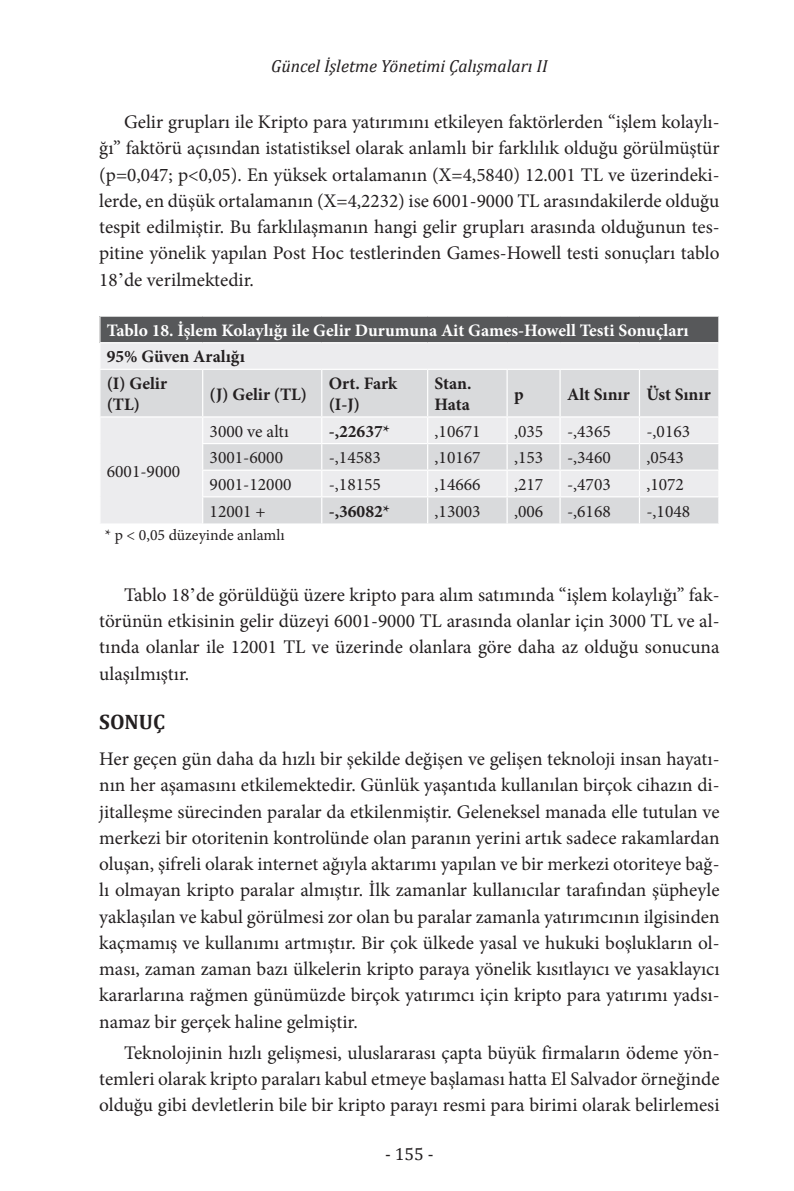
<style>
.page{position:relative;width:794px;height:1191px;background:#fff}
.page>*{position:absolute;margin:0;border:0;box-sizing:border-box;transform-origin:0 0}
.baslık_1{font:700 21px "Cambria";color:#231f20}
.duzyazi{font:19.25px/26.2px "Minion Pro";color:#231f20;text-align:justify}
.duzyazi_2{font:19.25px/26.2px "Minion Pro";color:#231f20;text-align:justify}
.tabloyazi{font:17.5px "Minion Pro";color:#231f20}
.tabloyazi-2{font:700 17.5px/21px "Minion Pro";color:#231f20}
.tabloyazibold{font:700 17.5px "Minion Pro";color:#fff}
.t1{font:italic 17.5px "Cambria";color:#231f20}
.t2{font:17.5px "Cambria";color:#231f20}
.kaynak_tablo{font:15.75px "Minion Pro";color:#231f20}
.s1{font-family:"Times New Roman"}
</style>
<div class="page">
<div style="left:100px;top:316px;width:619px;height:27px;background:#57585a"></div>
<div style="left:101px;top:343px;width:617px;height:26px;background:#ececee"></div>
<svg style="left:100px;top:370px;width:618px;height:153px;background:#e1e1e3"></svg>
<hr style="left:202px;top:370px;width:1px;height:46px;background:#fff">
<hr style="left:321px;top:370px;width:1px;height:46px;background:#fff">
<hr style="left:427px;top:370px;width:1px;height:46px;background:#fff">
<hr style="left:506px;top:370px;width:2px;height:46px;background:#fff">
<hr style="left:559px;top:370px;width:1px;height:46px;background:#fff">
<hr style="left:639px;top:370px;width:1px;height:46px;background:#fff">
<hr style="left:99px;top:416px;width:104px;height:1px;background:#fff">
<hr style="left:203px;top:416px;width:119px;height:1px;background:#fff">
<hr style="left:322px;top:416px;width:106px;height:1px;background:#fff">
<hr style="left:428px;top:416px;width:79px;height:1px;background:#fff">
<hr style="left:507px;top:416px;width:53px;height:1px;background:#fff">
<hr style="left:506px;top:417px;width:2px;height:26px;background:#fff">
<hr style="left:560px;top:416px;width:79px;height:1px;background:#fff">
<hr style="left:639px;top:416px;width:80px;height:1px;background:#fff">
<hr style="left:202px;top:443px;width:120px;height:1px;background:#fff">
<hr style="left:322px;top:443px;width:106px;height:1px;background:#fff">
<hr style="left:428px;top:443px;width:79px;height:1px;background:#fff">
<hr style="left:507px;top:443px;width:53px;height:1px;background:#fff">
<hr style="left:506px;top:444px;width:2px;height:25px;background:#fff">
<hr style="left:560px;top:443px;width:79px;height:1px;background:#fff">
<hr style="left:639px;top:443px;width:80px;height:1px;background:#fff">
<hr style="left:202px;top:469px;width:120px;height:2px;background:#fff">
<hr style="left:322px;top:469px;width:106px;height:2px;background:#fff">
<hr style="left:428px;top:469px;width:79px;height:2px;background:#fff">
<hr style="left:507px;top:469px;width:53px;height:2px;background:#fff">
<hr style="left:506px;top:471px;width:2px;height:25px;background:#fff">
<hr style="left:560px;top:469px;width:79px;height:2px;background:#fff">
<hr style="left:639px;top:469px;width:80px;height:2px;background:#fff">
<hr style="left:202px;top:496px;width:120px;height:1px;background:#fff">
<svg style="left:202px;top:417px;width:1px;height:106px"></svg>
<hr style="left:322px;top:496px;width:106px;height:1px;background:#fff">
<svg style="left:321px;top:417px;width:1px;height:106px"></svg>
<hr style="left:428px;top:496px;width:79px;height:1px;background:#fff">
<svg style="left:427px;top:417px;width:1px;height:106px"></svg>
<hr style="left:507px;top:496px;width:53px;height:1px;background:#fff">
<hr style="left:506px;top:497px;width:2px;height:26px;background:#fff">
<hr style="left:560px;top:496px;width:79px;height:1px;background:#fff">
<svg style="left:559px;top:417px;width:1px;height:106px"></svg>
<hr style="left:639px;top:496px;width:80px;height:1px;background:#fff">
<svg style="left:639px;top:417px;width:1px;height:106px"></svg>
<svg style="left:718px;top:444px;width:1px;height:79px"></svg>
<hr style="left:99px;top:315px;width:104px;height:2px;background:#fff">
<svg style="left:99px;top:317px;width:1px;height:25px"></svg>
<hr style="left:203px;top:315px;width:119px;height:2px;background:#fff">
<hr style="left:322px;top:315px;width:106px;height:2px;background:#fff">
<hr style="left:428px;top:315px;width:79px;height:2px;background:#fff">
<hr style="left:507px;top:315px;width:53px;height:2px;background:#fff">
<hr style="left:560px;top:315px;width:79px;height:2px;background:#fff">
<hr style="left:639px;top:315px;width:80px;height:2px;background:#fff">
<svg style="left:718px;top:317px;width:1px;height:25px"></svg>
<hr style="left:99px;top:342px;width:104px;height:1px;background:#fff">
<hr style="left:203px;top:342px;width:119px;height:1px;background:#fff">
<hr style="left:322px;top:342px;width:106px;height:1px;background:#fff">
<hr style="left:428px;top:342px;width:79px;height:1px;background:#fff">
<hr style="left:507px;top:342px;width:53px;height:1px;background:#fff">
<hr style="left:560px;top:342px;width:79px;height:1px;background:#fff">
<hr style="left:639px;top:342px;width:80px;height:1px;background:#fff">
<p class="t1" style="left:271px;top:54px;width:278px">Güncel İşletme Yönetimi Çalışmaları II</p>
<p class="duzyazi" style="left:99px;top:109px;width:622px;text-indent:25px">Gelir grupları ile Kripto para yatırımını etkileyen faktörlerden “işlem kolaylı&shy;ğı” faktörü açısından istatistiksel olarak anlamlı bir farklılık olduğu görülmüştür (p=0,047; p&lt;0,05). En yüksek ortalamanın (X=4,5840) 12.001 TL ve üzerindeki&shy;lerde, en düşük ortalamanın (X=4,2232) ise 6001-9000 TL arasındakilerde olduğu tespit edilmiştir. Bu farklılaşmanın hangi gelir grupları arasında olduğunun tes&shy;pitine yönelik yapılan Post Hoc testlerinden Games-Howell testi sonuçları tablo 18<span class="s1">’</span>de verilmektedir.</p>
<p class="tabloyazibold" style="left:107px;top:318px;width:583px">Tablo 18. İşlem Kolaylığı ile Gelir Durumuna Ait Games-Howell Testi Sonuçları</p>
<p class="tabloyazi-2" style="left:107px;top:346px;width:139px">95% Güven Aralığı</p>
<p class="tabloyazi-2" style="left:107px;top:373px;width:62px">(I) Gelir (TL)</p>
<p class="tabloyazi-2" style="left:210px;top:383px;width:99px">(J) Gelir (TL)</p>
<p class="tabloyazi-2" style="left:329px;top:373px;width:70px">Ort. Fark (I-J)</p>
<p class="tabloyazi-2" style="left:434px;top:373px;width:39px">Stan.<br>Hata</p>
<p class="tabloyazi-2" style="left:514px;top:383px;width:11px">p</p>
<p class="tabloyazi-2" style="left:567px;top:383px;width:64px">Alt Sınır</p>
<p class="tabloyazi-2" style="left:646px;top:383px;width:66px">Üst Sınır</p>
<p class="tabloyazi" style="left:210px;top:419px;width:81px">3000 ve altı</p>
<p class="tabloyazi-2" style="left:329px;top:420px;width:63px">-,22637*</p>
<p class="tabloyazi" style="left:434px;top:419px;width:47px">,10671</p>
<p class="tabloyazi" style="left:514px;top:419px;width:31px">,035</p>
<p class="tabloyazi" style="left:567px;top:419px;width:45px">-,4365</p>
<p class="tabloyazi" style="left:646px;top:419px;width:45px">-,0163</p>
<p class="tabloyazi" style="left:210px;top:446px;width:75px">3001-6000</p>
<p class="tabloyazi" style="left:329px;top:446px;width:54px">-,14583</p>
<p class="tabloyazi" style="left:434px;top:446px;width:47px">,10167</p>
<p class="tabloyazi" style="left:514px;top:446px;width:31px">,153</p>
<p class="tabloyazi" style="left:567px;top:446px;width:45px">-,3460</p>
<p class="tabloyazi" style="left:646px;top:446px;width:39px">,0543</p>
<p class="tabloyazi" style="left:210px;top:472px;width:83px">9001-12000</p>
<p class="tabloyazi" style="left:329px;top:472px;width:54px">-,18155</p>
<p class="tabloyazi" style="left:434px;top:472px;width:47px">,14666</p>
<p class="tabloyazi" style="left:514px;top:472px;width:31px">,217</p>
<p class="tabloyazi" style="left:567px;top:472px;width:45px">-,4703</p>
<p class="tabloyazi" style="left:646px;top:472px;width:39px">,1072</p>
<p class="tabloyazi" style="left:210px;top:499px;width:58px">12001 +</p>
<p class="tabloyazi-2" style="left:329px;top:500px;width:63px">-,36082*</p>
<p class="tabloyazi" style="left:434px;top:499px;width:47px">,13003</p>
<p class="tabloyazi" style="left:514px;top:499px;width:31px">,006</p>
<p class="tabloyazi" style="left:567px;top:499px;width:45px">-,6168</p>
<p class="tabloyazi" style="left:646px;top:499px;width:45px">-,1048</p>
<p class="kaynak_tablo" style="left:105px;top:524px;width:181px">* p &lt; 0,05 düzeyinde anlamlı</p>
<p class="tabloyazi" style="left:107px;top:459px;width:75px">6001-9000</p>
<p class="duzyazi" style="left:99px;top:581px;width:622px;text-indent:25px">Tablo 18<span class="s1">’</span>de görüldüğü üzere kripto para alım satımında “işlem kolaylığı” fak&shy;törünün etkisinin gelir düzeyi 6001-9000 TL arasında olanlar için 3000 TL ve al&shy;tında olanlar ile 12001 TL ve üzerinde olanlara göre daha az olduğu sonucuna ulaşılmıştır.</p>
<p class="baslık_1" style="left:99px;top:707px;width:67px">SONUÇ</p>
<p class="duzyazi_2" style="left:99px;top:746px;width:622px">Her geçen gün daha da hızlı bir şekilde değişen ve gelişen teknoloji insan hayatı&shy;nın her aşamasını etkilemektedir. Günlük yaşantıda kullanılan birçok cihazın di&shy;jitalleşme sürecinden paralar da etkilenmiştir. Geleneksel manada elle tutulan ve merkezi bir otoritenin kontrolünde olan paranın yerini artık sadece rakamlardan oluşan, şifreli olarak internet ağıyla aktarımı yapılan ve bir merkezi otoriteye bağ&shy;lı olmayan kripto paralar almıştır. İlk zamanlar kullanıcılar tarafından şüpheyle yaklaşılan ve kabul görülmesi zor olan bu paralar zamanla yatırımcının ilgisinden kaçmamış ve kullanımı artmıştır. Bir çok ülkede yasal ve hukuki boşlukların ol&shy;ması, zaman zaman bazı ülkelerin kripto paraya yönelik kısıtlayıcı ve yasaklayıcı kararlarına rağmen günümüzde birçok yatırımcı için kripto para yatırımı yadsı&shy;namaz bir gerçek haline gelmiştir.</p>
<p class="duzyazi" style="left:99px;top:1039px;width:622px;text-indent:25px">Teknolojinin hızlı gelişmesi, uluslararası çapta büyük firmaların ödeme yön&shy;temleri olarak kripto paraları kabul etmeye başlaması hatta El Salvador örneğinde olduğu gibi devletlerin bile bir kripto parayı resmi para birimi olarak belirlemesi</p>
<p class="t2" style="left:385px;top:1143px;width:50px">- 155 -</p>
</div>
